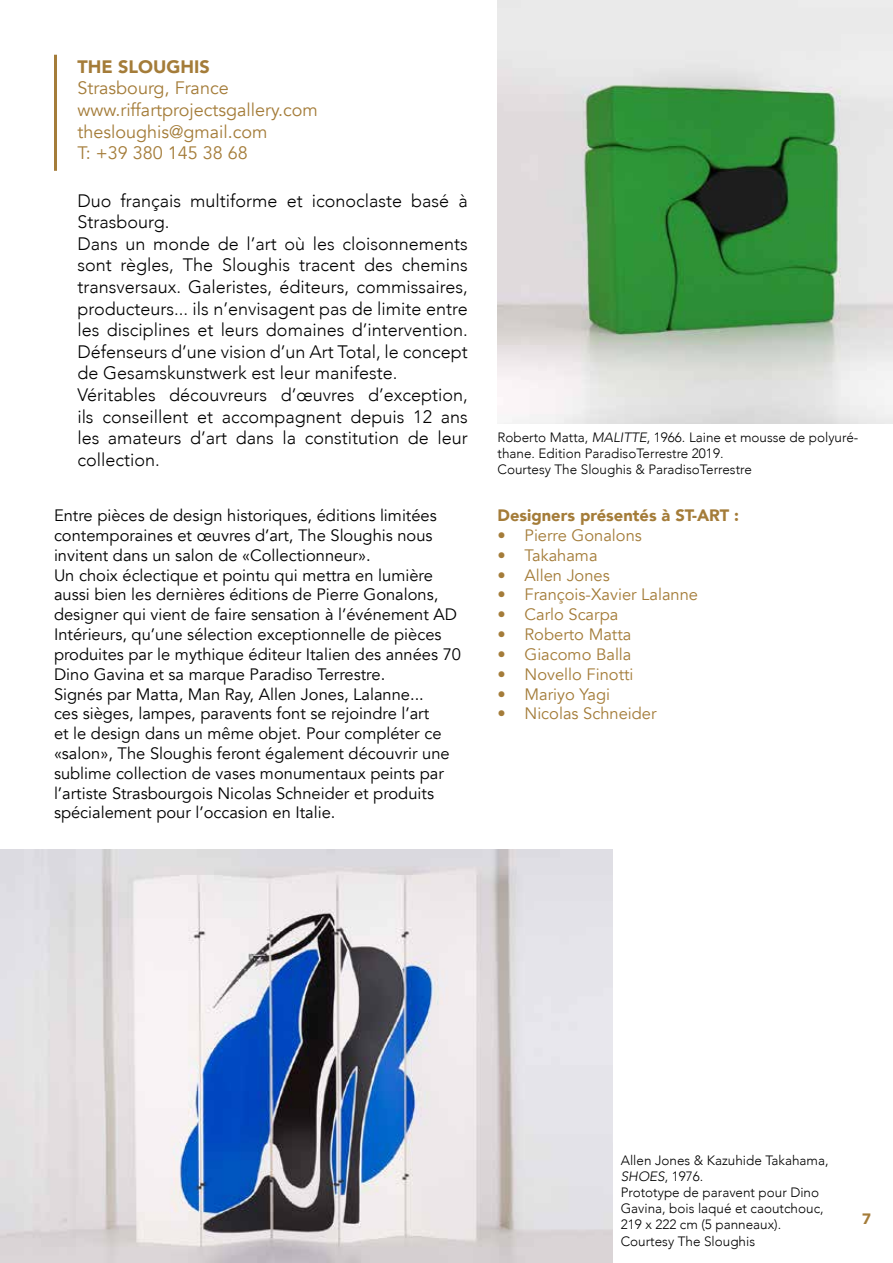
<style>
.page{position:relative;width:893px;height:1263px;background:#fff}
.page>*{position:absolute;margin:0;border:0;box-sizing:border-box;transform-origin:0 0}
.t1{font:300 18px/21.6px "Avenir";color:#000}
.t2{font:18px/21.6px "Avenir";color:#a47c39}
.t3{font:900 18px "Avenir";color:#a47c39}
.t4{font:16.5px/19.8px "Avenir";color:#000}
.t5{font:16.5px "Avenir";color:#a47c39}
.t6{font:900 16.5px "Avenir";color:#a47c39}
.t7{font:900 15px "Avenir";color:#a47c39}
.t8{font:300 13.5px/16.2px "Avenir";color:#000}
.s1{font-style:italic}
</style>
<div class="page">
<hr style="left:54px;top:55px;width:3px;height:116px;background:#a47c39">
<img style="left:497px;top:1px;width:396px;height:423px">
<img style="left:0;top:849px;width:612px;height:414px">
<p class="t3" style="left:77px;top:51px;width:134px">THE SLOUGHIS</p>
<p class="t2" style="left:77px;top:78px;width:242px">Strasbourg, France www.riffartprojectsgallery.com thesloughis@gmail.com<br>T: +39 380 145 38 68</p>
<p class="t1" style="left:77px;top:190px;width:392px">Duo français multiforme et iconoclaste basé à Strasbourg.<br>Dans un monde de l’art où les cloisonnements sont règles, The Sloughis tracent des chemins transversaux. Galeristes, éditeurs, commissaires, producteurs... ils n’envisagent pas de limite entre les disciplines et leurs domaines d’intervention.<br>Défenseurs d’une vision d’un Art Total, le concept de Gesamskunstwerk est leur manifeste.<br>Véritables découvreurs d’œuvres d’exception, ils conseillent et accompagnent depuis 12 ans les amateurs d’art dans la constitution de leur collection.</p>
<p class="t8" style="left:497px;top:429px;width:362px">Roberto Matta, <span class="s1">MALITTE</span>, 1966. Laine et mousse de polyuré&shy;thane. Edition ParadisoTerrestre 2019.<br>Courtesy The Sloughis &amp; ParadisoTerrestre</p>
<p class="t4" style="left:54px;top:506px;width:409px">Entre pièces de design historiques, éditions limitées contemporaines et œuvres d’art, The Sloughis nous invitent dans un salon de «Collectionneur».<br>Un choix éclectique et pointu qui mettra en lumière aussi bien les dernières éditions de Pierre Gonalons, designer qui vient de faire sensation à l’événement AD Intérieurs, qu’une sélection exceptionnelle de pièces produites par le mythique éditeur Italien des années 70<br>Dino Gavina et sa marque Paradiso Terrestre.<br>Signés par Matta, Man Ray, Allen Jones, Lalanne...<br>ces sièges, lampes, paravents font se rejoindre l’art<br>et le design dans un même objet. Pour compléter ce «salon», The Sloughis feront également découvrir une sublime collection de vases monumentaux peints par l’artiste Strasbourgois Nicolas Schneider et produits spécialement pour l’occasion en Italie.</p>
<p class="t6" style="left:497px;top:501px;width:243px">Designers présentés à ST-ART :</p>
<p class="t5" style="left:497px;top:525px;width:146px">• Pierre Gonalons</p>
<p class="t5" style="left:497px;top:545px;width:102px">• Takahama</p>
<p class="t5" style="left:497px;top:565px;width:114px">• Allen Jones</p>
<p class="t5" style="left:497px;top:585px;width:202px">• François-Xavier Lalanne</p>
<p class="t5" style="left:497px;top:605px;width:122px">• Carlo Scarpa</p>
<p class="t5" style="left:497px;top:624px;width:135px">• Roberto Matta</p>
<p class="t5" style="left:497px;top:644px;width:135px">• Giacomo Balla</p>
<p class="t5" style="left:497px;top:664px;width:138px">• Novello Finotti</p>
<p class="t5" style="left:497px;top:684px;width:114px">• Mariyo Yagi</p>
<p class="t5" style="left:497px;top:704px;width:161px">• Nicolas Schneider</p>
<p class="t8" style="left:621px;top:1152px;width:209px">Allen Jones &amp; Kazuhide Takahama,<br><span class="s1">SHOES</span>, 1976.<br>Prototype de paravent pour Dino<br>Gavina, bois laqué et caoutchouc,<br>219 x 222 cm (5 panneaux).<br>Courtesy The Sloughis</p>
<p class="t7" style="left:862px;top:1206px;width:10px">7</p>
</div>
